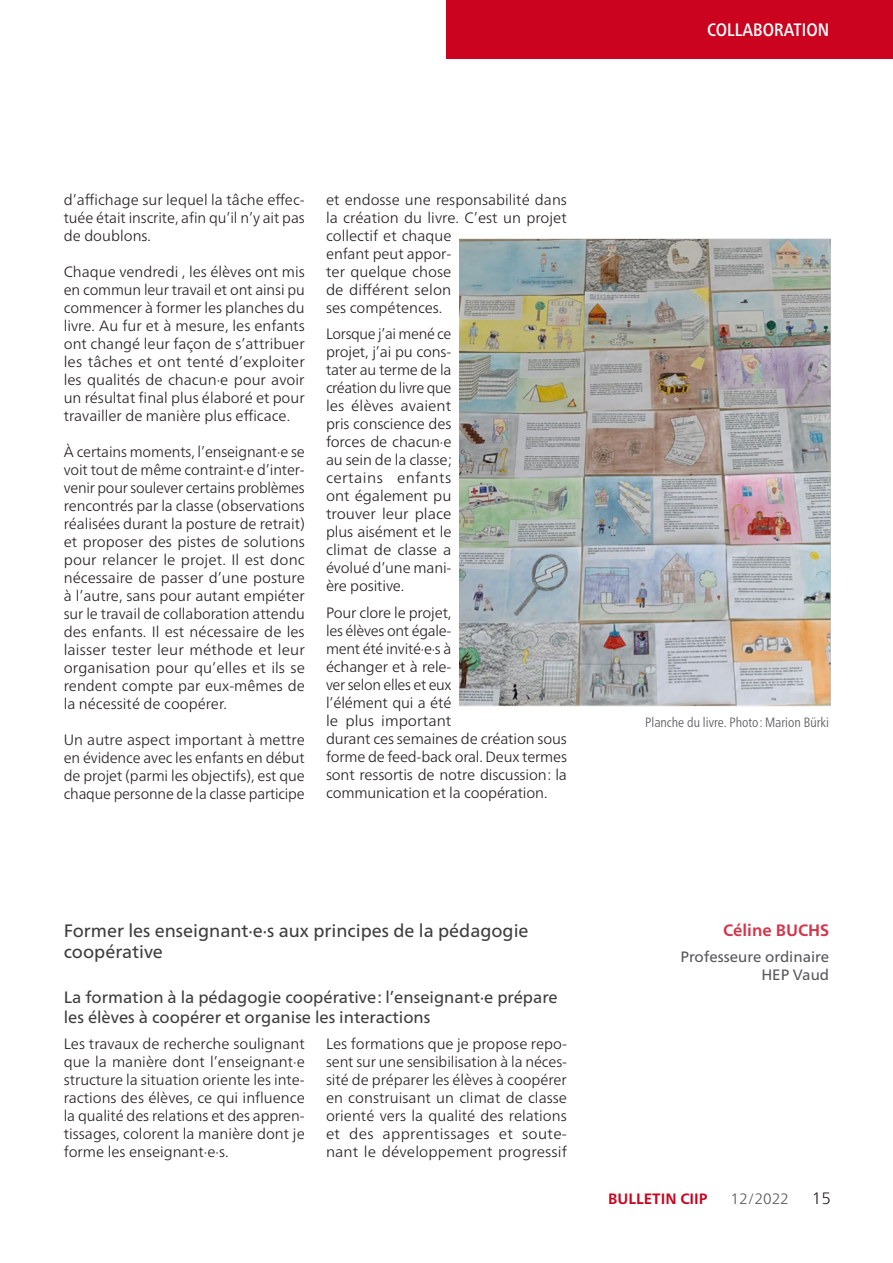
<style>
.page{position:relative;width:893px;height:1263px;background:#fff}
.page>*{position:absolute;margin:0;border:0;box-sizing:border-box;transform-origin:0 0}
.Bulletin_CIIP_demi-n{font:18px/21.6px "Frutiger Neue LT Pro";color:#3e3e3f}
.t1{font:500 condensed 18px "Frutiger Neue LT Pro";color:#fff}
.Bulletin_CIIP_titres{font:16.5px/19.8px "Frutiger Neue LT Pro";color:#3e3e3f}
.Bulletin_CIIP_auteur{font:700 16.5px "Frutiger Neue LT Pro";color:#d5354b}
.t2{font:300 16.5px "Frutiger Neue LT Pro";color:#231f20}
.Bulletin_CIIP_TEXTE{font:300 15px/18px "Frutiger Neue LT Pro";letter-spacing:-.005em;color:#231f20;text-align:justify}
.Bulletin_CIIP_auteur-2{font:15px/18px "Frutiger Neue LT Pro";color:#57585a;text-align:right}
.t3{font:700 15px "Frutiger Neue LT Pro";color:#cb031e}
.t4{font:300 15px "Frutiger Neue LT Pro";color:#57585a}
.crédit_photos{font:300 condensed 13.5px "Frutiger Neue LT Pro";color:#57585a}
</style>
<div class="page">
<div style="left:446px;top:0;width:447px;height:58px;background:#cb031e"></div>
<img style="left:460px;top:238px;width:371px;height:468px">
<p class="t1" style="left:707px;top:19px;width:123px">COLLABORATION</p>
<p class="Bulletin_CIIP_TEXTE" style="left:64px;top:190px;width:242px">d’affichage sur lequel la tâche effec&shy;tuée était inscrite, afin qu’il n’y ait pas de doublons.</p>
<p class="Bulletin_CIIP_TEXTE" style="left:64px;top:262px;width:243px">Chaque vendredi , les élèves ont mis en commun leur travail et ont ainsi pu commencer à former les planches du livre. Au fur et à mesure, les enfants ont changé leur façon de s’attribuer les tâches et ont tenté d’exploiter les qualités de chacun·e pour avoir un résultat final plus élaboré et pour travailler de manière plus efficace.</p>
<p class="Bulletin_CIIP_TEXTE" style="left:64px;top:442px;width:243px">À certains moments, l’enseignant·e se voit tout de même contraint·e d’inter&shy;venir pour soulever certains problèmes rencontrés par la classe (observations réalisées durant la posture de retrait) et proposer des pistes de solutions pour relancer le projet. Il est donc nécessaire de passer d’une posture à l’autre, sans pour autant empiéter sur le travail de collaboration attendu des enfants. Il est nécessaire de les laisser tester leur méthode et leur organisation pour qu’elles et ils se rendent compte par eux-mêmes de la nécessité de coopérer.</p>
<p class="Bulletin_CIIP_TEXTE" style="left:64px;top:730px;width:242px">Un autre aspect important à mettre en évidence avec les enfants en début de projet (parmi les objectifs), est que chaque personne de la classe participe</p>
<p class="Bulletin_CIIP_TEXTE" style="left:326px;top:190px;width:242px;text-align:left">et endosse une responsabilité dans la création du livre. C’est un projet collectif et chaque<br>enfant peut appor-<br>ter quelque chose<br>de différent selon<br>ses compétences.</p>
<p class="Bulletin_CIIP_TEXTE" style="left:326px;top:325px;width:128px;text-align:left">Lorsque j’ai mené ce projet, j’ai pu cons&shy;tater au terme de la création du livre que les élèves avaient pris conscience des forces de chacun·e au sein de la classe; certains enfants ont également pu trouver leur place plus aisément et le climat de classe a évolué d’une mani&shy;ère positive.</p>
<p class="Bulletin_CIIP_TEXTE" style="left:326px;top:603px;width:243px;text-align:left">Pour clore le projet,<br>les élèves ont égale-<br>ment été invité·e·s à<br>échanger et à rele-<br>ver selon elles et eux<br>l’élément qui a été<br>le plus important<br>durant ces semaines de création sous forme de feed-back oral. Deux termes sont ressortis de notre discussion: la communication et la coopération.</p>
<p class="crédit_photos" style="left:645px;top:715px;width:185px">Planche du livre. Photo: Marion Bürki</p>
<p class="Bulletin_CIIP_demi-n" style="left:64px;top:919px;width:466px">Former les enseignant·e·s aux principes de la pédagogie coopérative</p>
<p class="Bulletin_CIIP_titres" style="left:64px;top:987px;width:495px">La formation à la pédagogie coopérative: l’enseignant·e prépare les élèves à coopérer et organise les interactions</p>
<p class="Bulletin_CIIP_TEXTE" style="left:64px;top:1035px;width:242px">Les travaux de recherche soulignant que la manière dont l’enseignant·e structure la situation oriente les inte&shy;ractions des élèves, ce qui influence la qualité des relations et des appren&shy;tissages, colorent la manière dont je forme les enseignant·e·s.</p>
<p class="Bulletin_CIIP_TEXTE" style="left:326px;top:1035px;width:243px">Les formations que je propose repo&shy;sent sur une sensibilisation à la néces&shy;sité de préparer les élèves à coopérer en construisant un climat de classe orienté vers la qualité des relations et des apprentissages et soute&shy;nant le développement progressif</p>
<p class="Bulletin_CIIP_auteur" style="left:723px;top:920px;width:108px">Céline BUCHS</p>
<p class="Bulletin_CIIP_auteur-2" style="left:680px;top:947px;width:150px">Professeure ordinaire<br>HEP Vaud</p>
<p class="t3" style="left:608px;top:1190px;width:101px">BULLETIN CIIP</p>
<p class="t4" style="left:730px;top:1190px;width:60px">12/2022</p>
<p class="t2" style="left:812px;top:1188px;width:20px">15</p>
</div>
